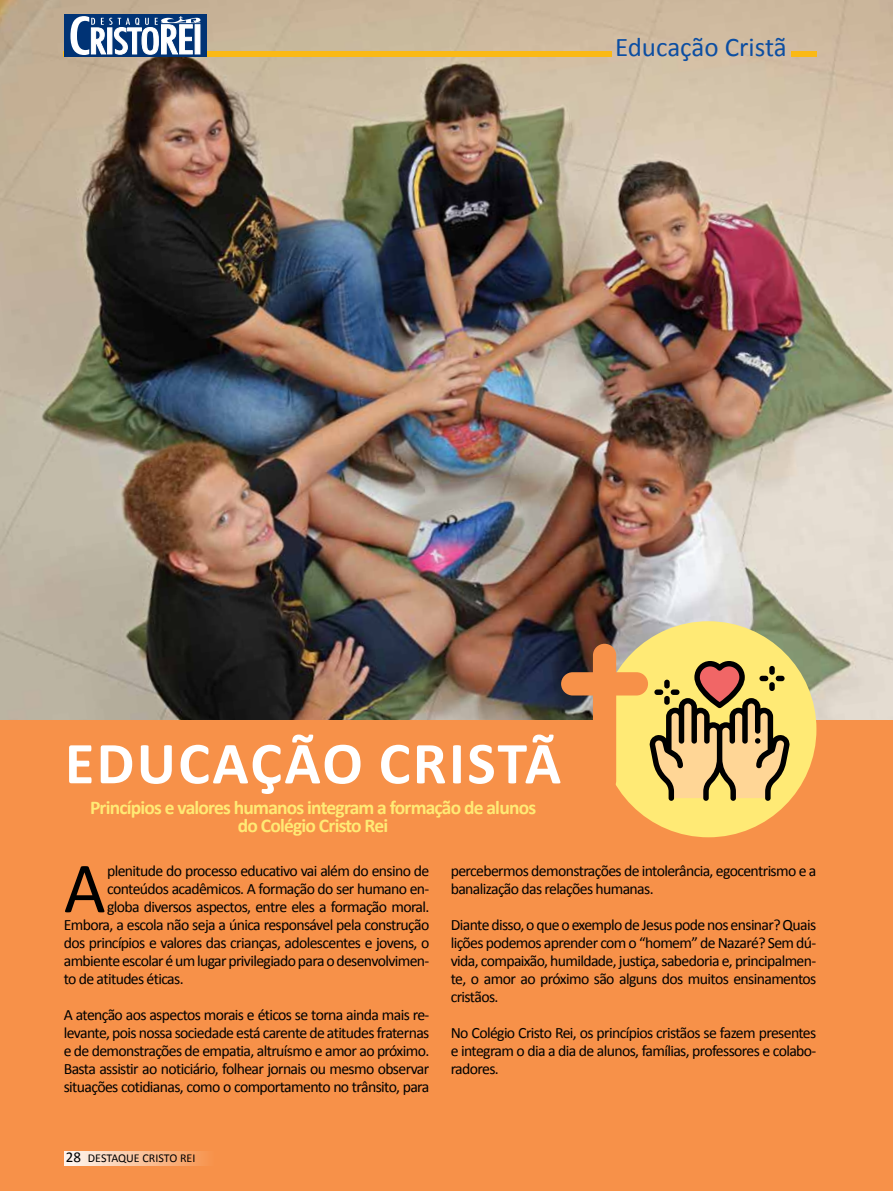
<style>
.page{position:relative;width:893px;height:1191px;background:#fff}
.page>*{position:absolute;margin:0;border:0;box-sizing:border-box;transform-origin:0 0}
.t1{font:72.45px "Calibri";color:#000}
.t2{font:700 60px "Calibri";letter-spacing:.04em;color:#fff}
.t3{font:27px "Calibri";color:#0c4ea2}
.t4{font:700 19.5px/18px "Calibri";letter-spacing:-.04em;color:#ffea75;text-align:center}
.t5{font:15.75px/18px "Calibri";letter-spacing:-.04em;color:#000;text-align:justify}
.t6{font:12px "Calibri";color:#000}
.s1{font-size:15px}
</style>
<div class="page">
<img style="left:0;top:0;width:893px;height:720px">
<div style="left:0;top:720px;width:893px;height:471px;background:#f79149"></div>
<div style="left:600px;top:621px;width:216px;height:216px;background:#ffea75;border-radius:50%"></div>
<div style="left:593px;top:643px;width:23px;height:149px;background:#f79149;border-radius:12px"></div>
<div style="left:561px;top:672px;width:87px;height:23px;background:#f79149;border-radius:12px"></div>
<svg style="left:650px;top:661px;width:139px;height:140px"></svg>
<div style="left:769px;top:666px;width:6px;height:9px;background:#000;border-radius:3px"></div>
<div style="left:769px;top:682px;width:6px;height:9px;background:#000;border-radius:3px"></div>
<div style="left:776px;top:675px;width:9px;height:6px;background:#000;border-radius:3px"></div>
<div style="left:759px;top:675px;width:9px;height:6px;background:#000;border-radius:3px"></div>
<div style="left:664px;top:679px;width:6px;height:9px;background:#000;border-radius:3px"></div>
<div style="left:664px;top:696px;width:6px;height:9px;background:#000;border-radius:3px"></div>
<div style="left:671px;top:689px;width:8px;height:6px;background:#000;border-radius:3px"></div>
<div style="left:654px;top:689px;width:9px;height:6px;background:#000;border-radius:3px"></div>
<svg style="left:64px;top:1151px;width:142px;height:14px;background:#fac7a3"></svg>
<div style="left:64px;top:51px;width:548px;height:6px;background:#fab915"></div>
<div style="left:791px;top:51px;width:25px;height:6px;background:#fab915"></div>
<div style="left:64px;top:14px;width:142px;height:43px;background:#003375"></div>
<svg style="left:70px;top:16px;width:130px;height:39px"></svg>
<h3 class="t3" style="left:615px;top:30px;width:173px">Educação Cristã</h3>
<h2 class="t2" style="left:65px;top:725px;width:498px">EDUCAÇÃO CRISTÃ</h2>
<p class="t4" style="left:90px;top:799px;width:448px">Princípios e valores humanos integram a formação de alunos do Colégio Cristo Rei</p>
<h1 class="t1" style="left:64px;top:842px;width:43px">A</h1>
<p class="t5" style="left:107px;top:862px;width:324px">plenitude do processo educativo vai além do ensino de</p>
<p class="t5" style="left:451px;top:862px;width:367px">percebermos demonstrações de intolerância, egocentrismo e a banalização das relações humanas.</p>
<p class="t5" style="left:451px;top:916px;width:367px">Diante disso, o que o exemplo de Jesus pode nos ensinar? Quais lições podemos aprender com o “homem” de Nazaré? Sem dú&shy;vida, compaixão, humildade, justiça, sabedoria e, principalmen&shy;te, o amor ao próximo são alguns dos muitos ensinamentos cristãos.</p>
<p class="t5" style="left:451px;top:1024px;width:367px">No Colégio Cristo Rei, os princípios cristãos se fazem presentes e integram o dia a dia de alunos, famílias, professores e colabo&shy;radores.</p>
<p class="t5" style="left:107px;top:880px;width:324px">conteúdos acadêmicos. A formação do ser humano en-</p>
<p class="t5" style="left:107px;top:898px;width:324px">globa diversos aspectos, entre eles a formação moral.</p>
<p class="t5" style="left:64px;top:916px;width:367px">Embora, a escola não seja a única responsável pela construção</p>
<p class="t5" style="left:64px;top:934px;width:367px">dos princípios e valores das crianças, adolescentes e jovens, o</p>
<p class="t5" style="left:64px;top:952px;width:367px">ambiente escolar é um lugar privilegiado para o desenvolvimen-</p>
<p class="t5" style="left:64px;top:970px;width:121px">to de atitudes éticas.</p>
<p class="t5" style="left:64px;top:1006px;width:367px">A atenção aos aspectos morais e éticos se torna ainda mais re&shy;levante, pois nossa sociedade está carente de atitudes fraternas e de demonstrações de empatia, altruísmo e amor ao próximo.<br>Basta assistir ao noticiário, folhear jornais ou mesmo observar situações cotidianas, como o comportamento no trânsito, para</p>
<p class="t6" style="left:66px;top:1150px;width:131px"><span class="s1">28</span> DESTAQUE CRISTO REI</p>
</div>
